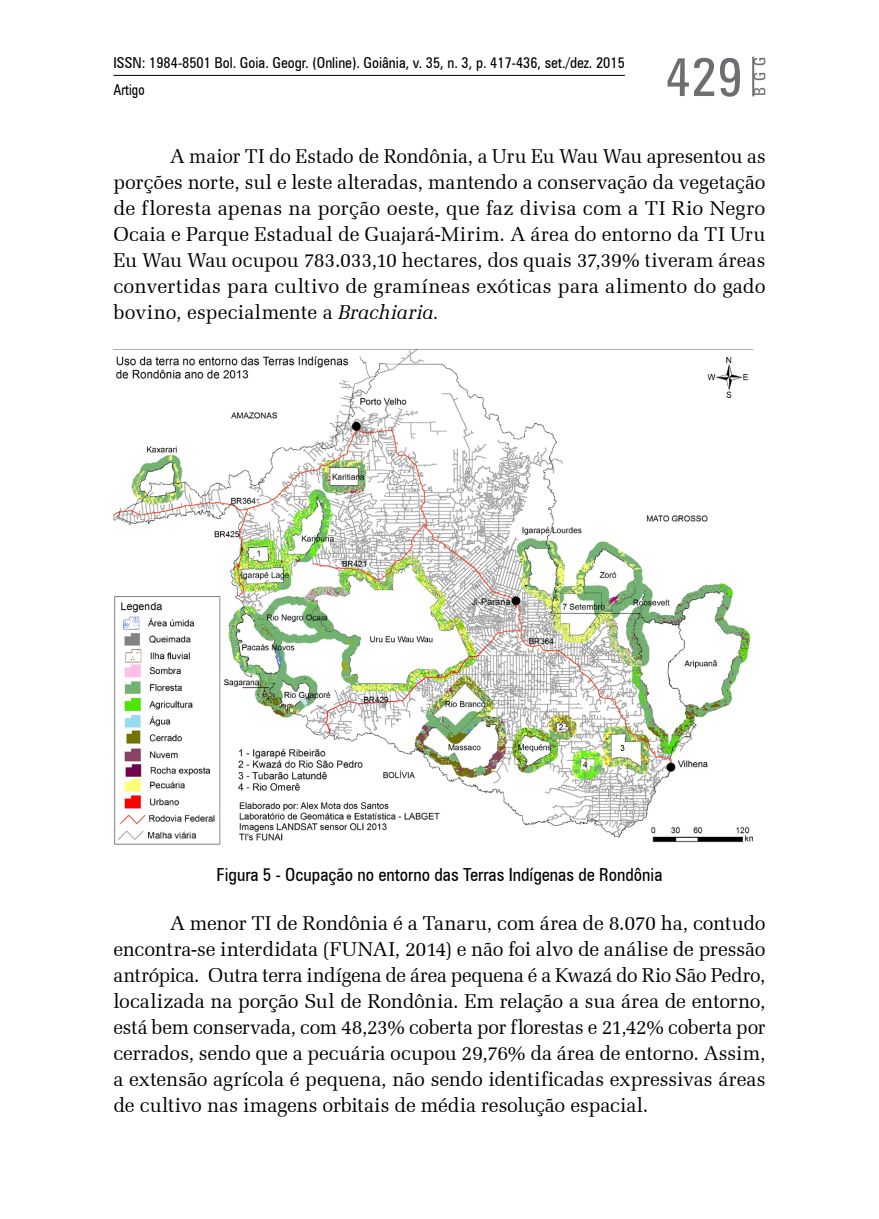
<style>
.page{position:relative;width:879px;height:1219px;background:#fff}
.page>*{position:absolute;margin:0;border:0;box-sizing:border-box;transform-origin:0 0}
.t1{font:condensed 54px "Zurich BT";color:#6d6e71}
.t2{font:20px/26px "Zapf Elliptical 711 BT";color:#000;text-align:justify}
.t3{font:condensed 18px "Zurich BT";color:#000}
.t4{font:condensed 16px "Zurich BT";color:#6d6e71}
.t5{font:condensed 15px/26.8px "Zurich BT";color:#000}
.s1{font-style:italic}
</style>
<div class="page">
<hr style="left:752px;top:57px;width:2px;height:39px;background:#6d6e71">
<hr style="left:113px;top:75px;width:512px;height:1px;background:#000">
<img style="left:113px;top:349px;width:640px;height:496px">
<p class="t5" style="left:113px;top:49px;width:513px">ISSN: 1984-8501 Bol. Goia. Geogr. (Online). Goiânia, v. 35, n. 3, p. 417-436, set./dez. 2015<br>Artigo</p>
<h1 class="t1" style="left:665px;top:44px;width:79px">429</h1>
<p class="t4" style="left:750px;top:96px;width:41px;rotate:-90deg">BGG</p>
<p class="t2" style="left:113px;top:143px;width:654px;text-indent:57px">A maior TI do Estado de Rondônia, a Uru Eu Wau Wau apresentou as porções norte, sul e leste alteradas, mantendo a conservação da vegetação de floresta apenas na porção oeste, que faz divisa com a TI Rio Negro Ocaia e Parque Estadual de Guajará-Mirim. A área do entorno da TI Uru Eu Wau Wau ocupou 783.033,10 hectares, dos quais 37,39% tiveram áreas convertidas para cultivo de gramíneas exóticas para alimento do gado bovino, especialmente a <span class="s1">Brachiaria.</span></p>
<p class="t3" style="left:216px;top:864px;width:447px">Figura 5 - Ocupação no entorno das Terras Indígenas de Rondônia</p>
<p class="t2" style="left:113px;top:910px;width:654px;text-indent:57px">A menor TI de Rondônia é a Tanaru, com área de 8.070 ha, contudo encontra-se interdidata (FUNAI, 2014) e não foi alvo de análise de pressão antrópica. Outra terra indígena de área pequena é a Kwazá do Rio São Pedro, localizada na porção Sul de Rondônia. Em relação a sua área de entorno, está bem conservada, com 48,23% coberta por florestas e 21,42% coberta por cerrados, sendo que a pecuária ocupou 29,76% da área de entorno. Assim, a extensão agrícola é pequena, não sendo identificadas expressivas áreas de cultivo nas imagens orbitais de média resolução espacial.</p>
</div>
